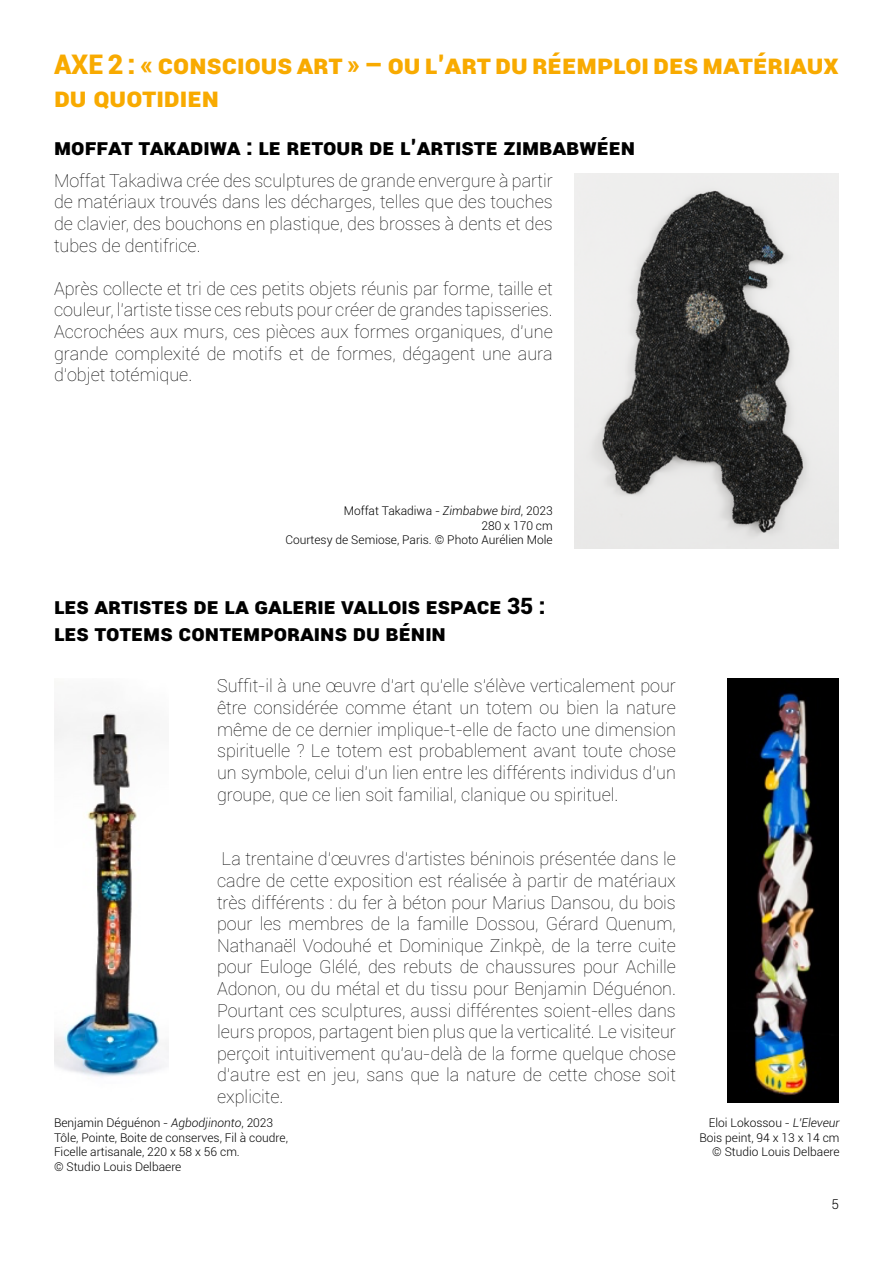
<style>
.page{position:relative;width:893px;height:1263px;background:#fff}
.page>*{position:absolute;margin:0;border:0;box-sizing:border-box;transform-origin:0 0}
.t1{font:900 27px/32.4px "Roboto";color:#f8aa00}
.t2{font:900 22.5px/27px "Roboto";color:#000}
.t3{font:900 22.5px "Roboto";letter-spacing:.03em;color:#000}
.t4{font:100 18px/21.6px "Roboto";color:#000;text-align:justify}
.t5{font:300 13.5px "Roboto";color:#000}
.t6{font:300 12px/14.4px "Roboto";color:#000;text-align:right}
.s1{font-style:italic}
</style>
<div class="page">
<img style="left:574px;top:173px;width:265px;height:376px">
<img style="left:727px;top:679px;width:112px;height:424px">
<img style="left:54px;top:708px;width:114px;height:369px">
<h1 class="t1" style="left:54px;top:47px;width:785px">AXE 2 : « Conscious Art » – ou l’art du réemploi des matériaux du quotidien</h1>
<p class="t3" style="left:54px;top:131px;width:583px">Moffat Takadiwa : le retour de l’artiste zimbabwéen</p>
<p class="t4" style="left:54px;top:169px;width:500px">Moffat Takadiwa crée des sculptures de grande envergure à partir de matériaux trouvés dans les décharges, telles que des touches de clavier, des bouchons en plastique, des brosses à dents et des tubes de dentifrice.</p>
<p class="t4" style="left:54px;top:277px;width:500px">Après collecte et tri de ces petits objets réunis par forme, taille et couleur, l’artiste tisse ces rebuts pour créer de grandes tapisseries.<br>Accrochées aux murs, ces pièces aux formes organiques, d’une grande complexité de motifs et de formes, dégagent une aura d’objet totémique.</p>
<p class="t6" style="left:285px;top:503px;width:269px">Moffat Takadiwa - <span class="s1">Zimbabwe bird</span>, 2023<br>280 x 170 cm<br>Courtesy de Semiose, Paris. © Photo Aurélien Mole</p>
<p class="t2" style="left:54px;top:592px;width:493px">Les artistes de la Galerie Vallois espace 35 : les totems contemporains du Bénin</p>
<p class="t4" style="left:217px;top:675px;width:460px">Suffit-il à une œuvre d’art qu’elle s’élève verticalement pour être considérée comme étant un totem ou bien la nature même de ce dernier implique-t-elle de facto une dimension spirituelle ? Le totem est probablement avant toute chose un symbole, celui d’un lien entre les différents individus d’un groupe, que ce lien soit familial, clanique ou spirituel.</p>
<p class="t4" style="left:217px;top:847px;width:460px">La trentaine d’œuvres d’artistes béninois présentée dans le cadre de cette exposition est réalisée à partir de matériaux très différents : du fer à béton pour Marius Dansou, du bois pour les membres de la famille Dossou, Gérard Quenum, Nathanaël Vodouhé et Dominique Zinkpè, de la terre cuite pour Euloge Glélé, des rebuts de chaussures pour Achille Adonon, ou du métal et du tissu pour Benjamin Déguénon.<br>Pourtant ces sculptures, aussi différentes soient-elles dans leurs propos, partagent bien plus que la verticalité. Le visiteur perçoit intuitivement qu’au-delà de la forme quelque chose d’autre est en jeu, sans que la nature de cette chose soit explicite.</p>
<p class="t6" style="left:54px;top:1115px;width:235px;text-align:left">Benjamin Déguénon - <span class="s1">Agbodjinonto</span>, 2023<br>Tôle, Pointe, Boite de conserves, Fil à coudre, Ficelle artisanale, 220 x 58 x 56 cm.<br>© Studio Louis Delbaere</p>
<p class="t6" style="left:699px;top:1115px;width:142px">Eloi Lokossou - <span class="s1">L’Eleveur<br></span>Bois peint, 94 x 13 x 14 cm © Studio Louis Delbaere</p>
<p class="t5" style="left:831px;top:1195px;width:9px">5</p>
</div>
